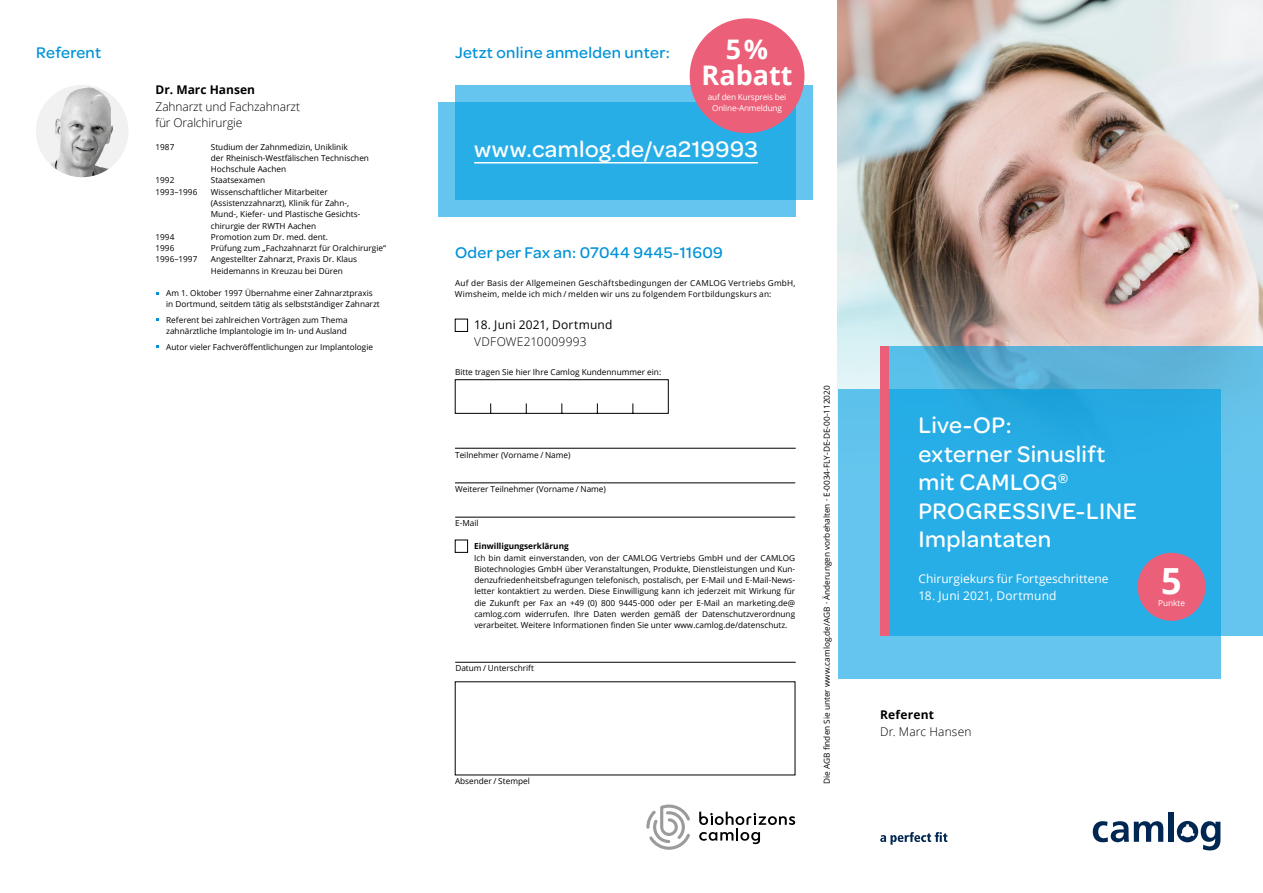
<style>
.page{position:relative;width:1263px;height:893px;background:#fff}
.page>*{position:absolute;margin:0;border:0;box-sizing:border-box;transform-origin:0 0}
.t1{font:700 36px "Open Sans";color:#fff}
.t2{font:700 27px/25.5px "Open Sans";color:#fff;text-align:center}
.t3{font:500 24px/28.5px "Omnes";letter-spacing:.02em;color:#fff}
.t4{font:500 16.5px "Omnes";letter-spacing:.02em;color:#0092d8}
.t5{font:12px "Open Sans";letter-spacing:.005em;color:#fff}
.t6{font:300 12px/16.5px "Open Sans";letter-spacing:-.01em;color:#000}
.t7{font:12px "Open Sans";letter-spacing:.015em;color:#000}
.t8{font:300 12px "Open Sans";letter-spacing:.02em;color:#000}
.t9{font:300 12px "Open Sans";letter-spacing:.015em;color:#000}
.t10{font:700 12px "Open Sans";color:#000}
.t11{font:700 12px "Open Sans";letter-spacing:.02em;color:#000}
.t12{font:8.25px/11.2px "Open Sans";color:#000}
.t13{font:8.25px/11.2px "Open Sans";letter-spacing:.025em;color:#000}
.t14{font:8.25px/11.2px "Open Sans";letter-spacing:-.02em;color:#fff;text-align:center}
.t15{font:700 8.25px "Open Sans";color:#000}
</style>
<div class="page">
<img style="left:838px;top:0;width:425px;height:389px">
<svg style="left:880px;top:832px;width:67px;height:13px"></svg>
<svg style="left:1093px;top:821px;width:70px;height:21px"></svg>
<div style="left:1168px;top:812px;width:6px;height:30px;background:#002751"></div>
<svg style="left:1177px;top:821px;width:43px;height:29px"></svg>
<img style="left:36px;top:85px;width:92px;height:92px;border-radius:46px">
<svg style="left:699px;top:812px;width:96px;height:32px"></svg>
<svg style="left:646px;top:804px;width:44px;height:46px"></svg>
<div style="left:838px;top:389px;width:382px;height:289px;background:#66c5ee"></div>
<svg style="left:889px;top:347px;width:374px;height:289px;fill:#28aee7"></svg>
<div style="left:880px;top:347px;width:9px;height:289px;background:#ec5f78"></div>
<div style="left:1137px;top:553px;width:68px;height:68px;background:#ec5f78;border-radius:50%"></div>
<hr style="left:455px;top:448px;width:341px;height:1px;background:#000">
<hr style="left:455px;top:483px;width:340px;height:1px;background:#000">
<hr style="left:455px;top:517px;width:340px;height:1px;background:#000">
<hr style="left:455px;top:662px;width:341px;height:1px;background:#000">
<div style="left:455px;top:540px;width:13px;height:13px;border:1px solid #000"></div>
<svg style="left:455px;top:379px;width:214px;height:35px"></svg>
<div style="left:455px;top:319px;width:13px;height:13px;border:1px solid #000"></div>
<div style="left:438px;top:102px;width:357px;height:115px;background:#66c5ee"></div>
<svg style="left:455px;top:85px;width:357px;height:115px;fill:#28aee7"></svg>
<hr style="left:474px;top:162px;width:284px;height:1px;background:#fff">
<div style="left:690px;top:18px;width:114px;height:115px;background:#ec5f78;border-radius:50%"></div>
<h3 class="t4" style="left:36px;top:41px;width:67px">Referent</h3>
<h3 class="t10" style="left:156px;top:81px;width:101px">Dr. Marc Hansen</h3>
<h3 class="t6" style="left:156px;top:98px;width:146px">Zahnarzt und Fachzahnarzt für Oralchirurgie</h3>
<p class="t12" style="left:156px;top:141px;width:20px">1987</p>
<p class="t12" style="left:211px;top:141px;width:160px">Studium der Zahnmedizin, Uniklinik<br>der Rheinisch-Westfälischen Technischen<br>Hochschule Aachen</p>
<p class="t12" style="left:156px;top:175px;width:20px">1992</p>
<p class="t12" style="left:211px;top:175px;width:56px">Staatsexamen</p>
<p class="t12" style="left:156px;top:186px;width:43px">1993–1996</p>
<p class="t12" style="left:211px;top:186px;width:151px">Wissenschaftlicher Mitarbeiter (Assistenzzahnarzt), Klinik für Zahn-, Mund-, Kiefer- und Plastische Gesichts&shy;chirurgie der RWTH Aachen</p>
<p class="t12" style="left:156px;top:231px;width:20px">1994</p>
<p class="t12" style="left:211px;top:231px;width:119px">Promotion zum Dr. med. dent.</p>
<p class="t12" style="left:156px;top:242px;width:20px">1996</p>
<p class="t12" style="left:211px;top:242px;width:177px">Prüfung zum „Fachzahnarzt für Oralchirurgie“</p>
<p class="t12" style="left:156px;top:253px;width:43px">1996–1997</p>
<p class="t12" style="left:211px;top:253px;width:148px">Angestellter Zahnarzt, Praxis Dr. Klaus<br>Heidemanns in Kreuzau bei Düren</p>
<p class="t12" style="left:166px;top:287px;width:215px">Am 1. Oktober 1997 Übernahme einer Zahnarztpraxis in Dortmund, seitdem tätig als selbstständiger Zahnarzt</p>
<p class="t12" style="left:166px;top:314px;width:183px">Referent bei zahlreichen Vorträgen zum Thema zahnärztliche Implantologie im In- und Ausland</p>
<p class="t12" style="left:166px;top:341px;width:208px">Autor vieler Fachveröffentlichungen zur Implantologie</p>
<h3 class="t4" style="left:455px;top:41px;width:216px">Jetzt online anmelden unter:</h3>
<h2 class="t2" style="left:702px;top:36px;width:92px">5 %<br>Rabatt</h2>
<p class="t14" style="left:708px;top:91px;width:80px">auf den Kurspreis bei<br>Online-Anmeldung</p>
<h3 class="t3" style="left:474px;top:133px;width:285px">www.camlog.de/va219993</h3>
<h3 class="t4" style="left:455px;top:241px;width:269px">Oder per Fax an: 07044 9445-11609</h3>
<p class="t13" style="left:455px;top:277px;width:342px">Auf der Basis der Allgemeinen Geschäftsbedingungen der CAMLOG Vertriebs GmbH,<br>Wimsheim, melde ich mich / melden wir uns zu folgendem Fortbildungskurs an:</p>
<h3 class="t7" style="left:474px;top:317px;width:140px">18. Juni 2021, Dortmund</h3>
<h3 class="t8" style="left:474px;top:333px;width:114px">VDFOWE210009993</h3>
<p class="t12" style="left:455px;top:366px;width:208px">Bitte tragen Sie hier Ihre Camlog Kundennummer ein:</p>
<p class="t12" style="left:455px;top:449px;width:117px">Teilnehmer (Vorname / Name)</p>
<p class="t12" style="left:455px;top:483px;width:152px">Weiterer Teilnehmer (Vorname / Name)</p>
<p class="t12" style="left:455px;top:517px;width:25px">E-Mail</p>
<p class="t15" style="left:474px;top:540px;width:96px">Einwilligungserklärung</p>
<p class="t12" style="left:474px;top:552px;width:322px;text-align:justify">Ich bin damit einverstanden, von der CAMLOG Vertriebs GmbH und der CAMLOG Biotechnologies GmbH über Veranstaltungen, Produkte, Dienstleistungen und Kun&shy;denzufriedenheitsbefragungen telefonisch, postalisch, per E-Mail und E-Mail-News&shy;letter kontaktiert zu werden. Diese Einwilligung kann ich jederzeit mit Wirkung für die Zukunft per Fax an +49 (0) 800 9445-000 oder per E-Mail an marketing.de@ camlog.com widerrufen. Ihre Daten werden gemäß der Datenschutzverordnung verarbeitet. Weitere Informationen finden Sie unter www.camlog.de/datenschutz.</p>
<p class="t12" style="left:455px;top:662px;width:80px">Datum / Unterschrift</p>
<p class="t12" style="left:455px;top:775px;width:76px">Absender / Stempel</p>
<p class="t12" style="left:821px;top:784px;width:400px;rotate:-90deg">Die AGB finden Sie unter www.camlog.de/AGB · Änderungen vorbehalten · E-0034-FLY-DE-DE-00-112020</p>
<h3 class="t3" style="left:918px;top:410px;width:220px">Live-OP:<br>externer Sinuslift mit CAMLOG<sup>®<br></sup>PROGRESSIVE-LINE<br>Implantaten</h3>
<h3 class="t5" style="left:918px;top:570px;width:191px">Chirurgiekurs für Fortgeschrittene</h3>
<h3 class="t5" style="left:918px;top:587px;width:140px">18. Juni 2021, Dortmund</h3>
<h1 class="t1" style="left:1161px;top:555px;width:22px">5</h1>
<p class="t14" style="left:1158px;top:597px;width:28px">Punkte</p>
<h3 class="t11" style="left:880px;top:706px;width:55px">Referent</h3>
<h3 class="t9" style="left:880px;top:723px;width:93px">Dr. Marc Hansen</h3>
</div>
